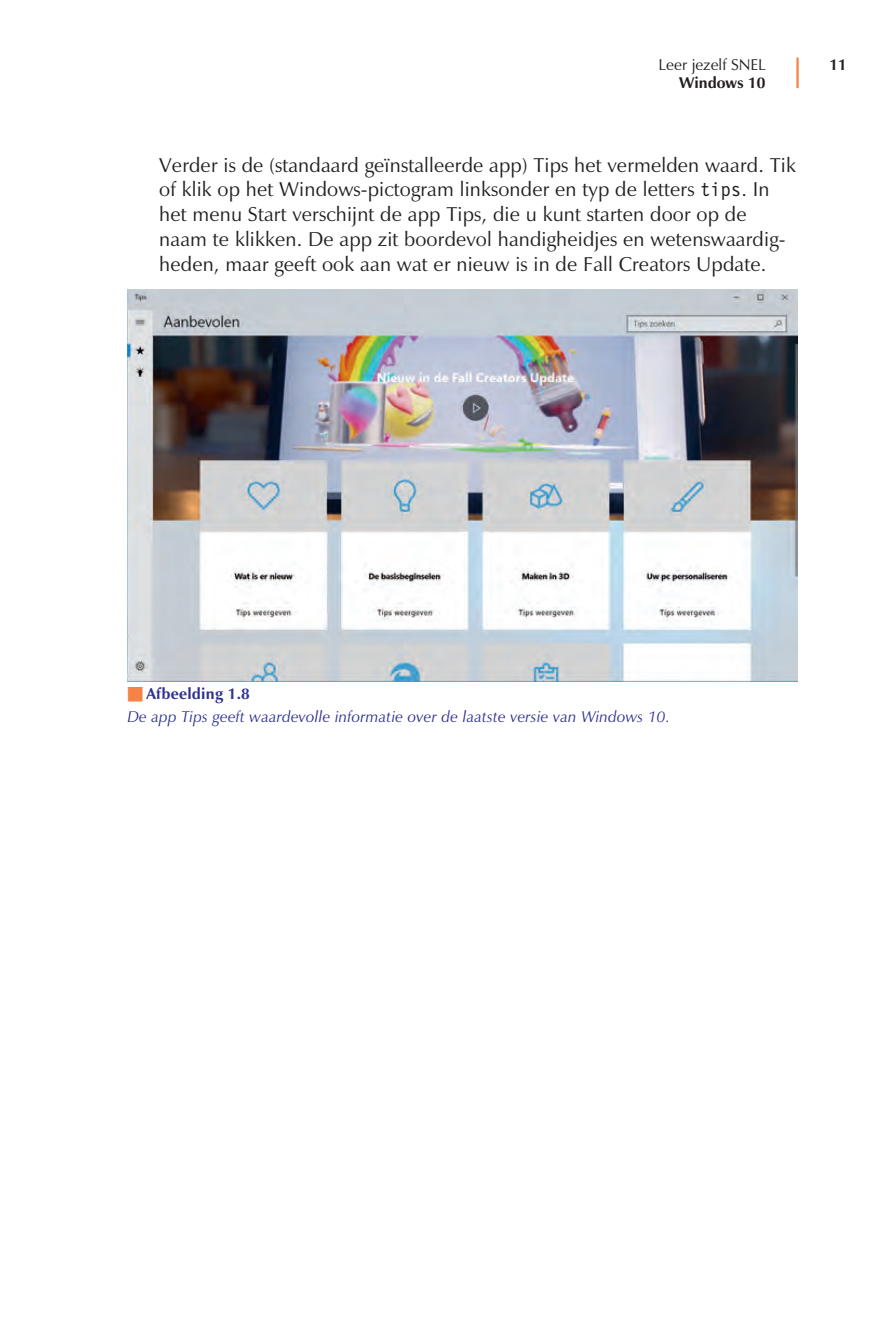
<style>
.page{position:relative;width:893px;height:1340px;background:#fff}
.page>*{position:absolute;margin:0;border:0;box-sizing:border-box;transform-origin:0 0}
.t1{font:20.25px/24.8px "Zapf Humanist 601 BT";letter-spacing:.005em;color:#231f20}
.t2{font:italic 15.75px/22.5px "Zapf Humanist 601 BT";letter-spacing:.015em;color:#2e3092}
.t3{font:15.75px "Zapf Humanist 601 BT";color:#231f20}
.t4{font:700 15.75px "Zapf Humanist 601 BT";color:#231f20}
.s1{font-family:"Lettr Goth 12 BT"}
.s2{color:#f58345}
.s3{font-weight:700;font-style:normal}
</style>
<div class="page">
<hr style="left:796px;top:57px;width:2px;height:31px;background:#f58345">
<img style="left:127px;top:289px;width:670px;height:392px">
<p class="t3" style="left:658px;top:58px;width:109px">Leer jezelf SNEL</p>
<p class="t4" style="left:679px;top:76px;width:88px">Windows 10</p>
<p class="t1" style="left:159px;top:154px;width:638px">Verder is de (standaard geïnstalleerde app) Tips het vermelden waard. Tik of klik op het Windows-pictogram linksonder en typ de letters <span class="s1">tips</span>. In het menu Start verschijnt de app Tips, die u kunt starten door op de naam te klikken. De app zit boordevol handigheidjes en wetenswaardig&shy;heden, maar geeft ook aan wat er nieuw is in de Fall Creators Update.</p>
<p class="t4" style="left:829px;top:58px;width:19px">11</p>
<p class="t2" style="left:127px;top:684px;width:544px"><span class="s2">■</span> <span class="s3">Afbeelding 1.8<br></span>De app Tips geeft waardevolle informatie over de laatste versie van Windows 10.</p>
</div>
